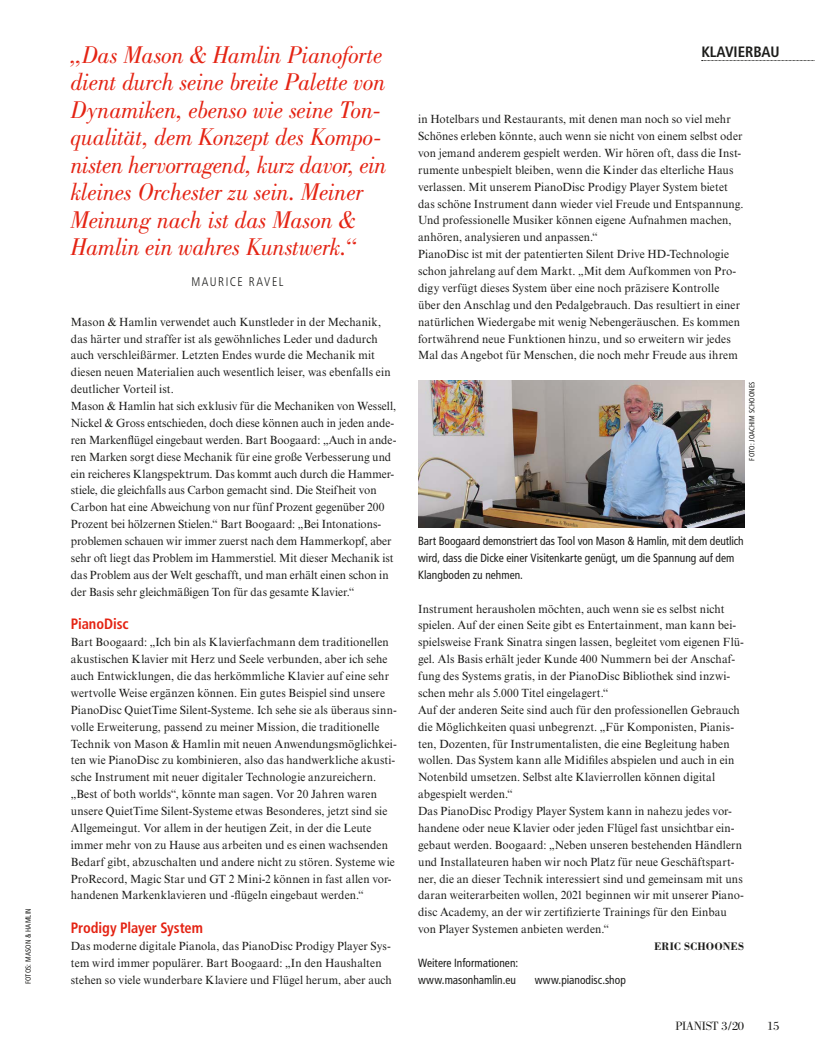
<style>
.page{position:relative;width:815px;height:1063px;background:#fff}
.page>*{position:absolute;margin:0;border:0;box-sizing:border-box;transform-origin:0 0}
.t1{font:italic 25px/27.5px "Bodoni Std";letter-spacing:-.015em;color:#e42313;scale:.96 1}
.t2{font:700 condensed 15px "Frutiger LT Std";letter-spacing:-.005em;color:#e42313;scale:.96 1}
.t3{font:700 condensed 15px "Frutiger LT Std";color:#1d1d1b}
.t4{font:12.5px "Bodoni Std";letter-spacing:-.03em;color:#1d1d1b}
.t5{font:300 condensed 12.5px "Frutiger LT Std";letter-spacing:.12em;color:#1d1d1b;scale:.96 1}
.t6{font:11.88px/16.9px "Times New Roman MT Std";letter-spacing:.01em;color:#1d1d1b;scale:.96 1}
.t7{font:condensed 11.88px/16.9px "Frutiger LT Std";color:#1d1d1b;scale:.96 1}
.t8{font:700 11.25px "Bodoni Std";letter-spacing:.01em;color:#1d1d1b;scale:.96 1}
.t9{font:condensed 7.5px "Frutiger LT Std";letter-spacing:.02em;color:#1d1d1b;scale:.96 1}
</style>
<div class="page">
<img style="left:418px;top:381px;width:326px;height:147px">
<svg style="left:702px;top:60px;width:113px;height:1px"></svg>
<p class="t9" style="left:24px;top:984px;width:81px;rotate:-90deg">FOTOS: MASON &amp; HAMLIN</p>
<p class="t1" style="left:71px;top:41px;width:330px">„Das Mason &amp; Hamlin Pianoforte dient durch seine breite Palette von<br>Dynamiken, ebenso wie seine Ton&shy;qualität, dem Konzept des Kompo&shy;nisten hervorragend, kurz davor, ein kleines Orchester zu sein. Meiner<br>Meinung nach ist das Mason &amp;<br>Hamlin ein wahres Kunstwerk.“</p>
<p class="t5" style="left:191px;top:275px;width:97px">MAURICE RAVEL</p>
<p class="t6" style="left:71px;top:313px;width:341px">Mason &amp; Hamlin verwendet auch Kunstleder in der Mechanik, das härter und straffer ist als gewöhnliches Leder und dadurch auch verschleißärmer. Letzten Endes wurde die Mechanik mit diesen neuen Materialien auch wesentlich leiser, was ebenfalls ein deutlicher Vorteil ist.<br>Mason &amp; Hamlin hat sich exklusiv für die Mechaniken von Wessell, Nickel &amp; Gross entschieden, doch diese können auch in jeden ande&shy;ren Markenflügel eingebaut werden. Bart Boogaard: „Auch in ande&shy;ren Marken sorgt diese Mechanik für eine große Verbesserung und ein reicheres Klangspektrum. Das kommt auch durch die Hammer&shy;stiele, die gleichfalls aus Carbon gemacht sind. Die Steifheit von Carbon hat eine Abweichung von nur fünf Prozent gegenüber 200<br>Prozent bei hölzernen Stielen.“ Bart Boogaard: „Bei Intonations&shy;problemen schauen wir immer zuerst nach dem Hammerkopf, aber sehr oft liegt das Problem im Hammerstiel. Mit dieser Mechanik ist das Problem aus der Welt geschafft, und man erhält einen schon in der Basis sehr gleichmäßigen Ton für das gesamte Klavier.“</p>
<p class="t2" style="left:71px;top:615px;width:62px">PianoDisc</p>
<p class="t6" style="left:71px;top:634px;width:341px">Bart Boogaard: „Ich bin als Klavierfachmann dem traditionellen akustischen Klavier mit Herz und Seele verbunden, aber ich sehe auch Entwicklungen, die das herkömmliche Klavier auf eine sehr wertvolle Weise ergänzen können. Ein gutes Beispiel sind unsere PianoDisc QuietTime Silent-Systeme. Ich sehe sie als überaus sinn&shy;volle Erweiterung, passend zu meiner Mission, die traditionelle Technik von Mason &amp; Hamlin mit neuen Anwendungsmöglichkei&shy;ten wie PianoDisc zu kombinieren, also das handwerkliche akusti&shy;sche Instrument mit neuer digitaler Technologie anzureichern. „Best of both worlds“, könnte man sagen. Vor 20 Jahren waren unsere QuietTime Silent-Systeme etwas Besonderes, jetzt sind sie Allgemeingut. Vor allem in der heutigen Zeit, in der die Leute immer mehr von zu Hause aus arbeiten und es einen wachsenden Bedarf gibt, abzuschalten und andere nicht zu stören. Systeme wie ProRecord, Magic Star und GT 2 Mini-2 können in fast allen vor&shy;handenen Markenklavieren und -flügeln eingebaut werden.“</p>
<p class="t2" style="left:71px;top:919px;width:139px">Prodigy Player System</p>
<p class="t6" style="left:71px;top:938px;width:336px">Das moderne digitale Pianola, das PianoDisc Prodigy Player Sys&shy;tem wird immer populärer. Bart Boogaard: „In den Haushalten stehen so viele wunderbare Klaviere und Flügel herum, aber auch</p>
<p class="t3" style="left:701px;top:43px;width:80px">KLAVIERBAU</p>
<p class="t6" style="left:418px;top:111px;width:340px">in Hotelbars und Restaurants, mit denen man noch so viel mehr Schönes erleben könnte, auch wenn sie nicht von einem selbst oder von jemand anderem gespielt werden. Wir hören oft, dass die Inst&shy;rumente unbespielt bleiben, wenn die Kinder das elterliche Haus verlassen. Mit unserem PianoDisc Prodigy Player System bietet das schöne Instrument dann wieder viel Freude und Entspannung.<br>Und professionelle Musiker können eigene Aufnahmen machen, anhören, analysieren und anpassen.“<br>PianoDisc ist mit der patentierten Silent Drive HD-Technologie schon jahrelang auf dem Markt. „Mit dem Aufkommen von Pro&shy;digy verfügt dieses System über eine noch präzisere Kontrolle über den Anschlag und den Pedalgebrauch. Das resultiert in einer natürlichen Wiedergabe mit wenig Nebengeräuschen. Es kommen fortwährend neue Funktionen hinzu, und so erweitern wir jedes Mal das Angebot für Menschen, die noch mehr Freude aus ihrem</p>
<p class="t9" style="left:747px;top:461px;width:84px;rotate:-90deg">FOTO: JOACHIM SCHOONES</p>
<p class="t7" style="left:418px;top:533px;width:341px">Bart Boogaard demonstriert das Tool von Mason &amp; Hamlin, mit dem deutlich wird, dass die Dicke einer Visitenkarte genügt, um die Spannung auf dem<br>Klangboden zu nehmen.</p>
<p class="t6" style="left:418px;top:600px;width:341px">Instrument herausholen möchten, auch wenn sie es selbst nicht spielen. Auf der einen Seite gibt es Entertainment, man kann bei&shy;spielsweise Frank Sinatra singen lassen, begleitet vom eigenen Flü&shy;gel. Als Basis erhält jeder Kunde 400 Nummern bei der Anschaf&shy;fung des Systems gratis, in der PianoDisc Bibliothek sind inzwi&shy;schen mehr als 5.000 Titel eingelagert.“<br>Auf der anderen Seite sind auch für den professionellen Gebrauch die Möglichkeiten quasi unbegrenzt. „Für Komponisten, Pianis&shy;ten, Dozenten, für Instrumentalisten, die eine Begleitung haben wollen. Das System kann alle Midifiles abspielen und auch in ein Notenbild umsetzen. Selbst alte Klavierrollen können digital abgespielt werden.“<br>Das PianoDisc Prodigy Player System kann in nahezu jedes vor&shy;handene oder neue Klavier oder jeden Flügel fast unsichtbar ein&shy;gebaut werden. Boogaard: „Neben unseren bestehenden Händlern und Installateuren haben wir noch Platz für neue Geschäftspart&shy;ner, die an dieser Technik interessiert sind und gemeinsam mit uns daran weiterarbeiten wollen, 2021 beginnen wir mit unserer Piano&shy;disc Academy, an der wir zertifizierte Trainings für den Einbau von Player Systemen anbieten werden.“</p>
<p class="t8" style="left:654px;top:939px;width:95px">ERIC SCHOONES</p>
<p class="t7" style="left:418px;top:954px;width:106px">Weitere Informationen: www.masonhamlin.eu</p>
<p class="t7" style="left:535px;top:971px;width:96px">www.pianodisc.shop</p>
<p class="t4" style="left:676px;top:1019px;width:70px">PIANIST 3/20</p>
<p class="t4" style="left:767px;top:1019px;width:14px">15</p>
</div>
